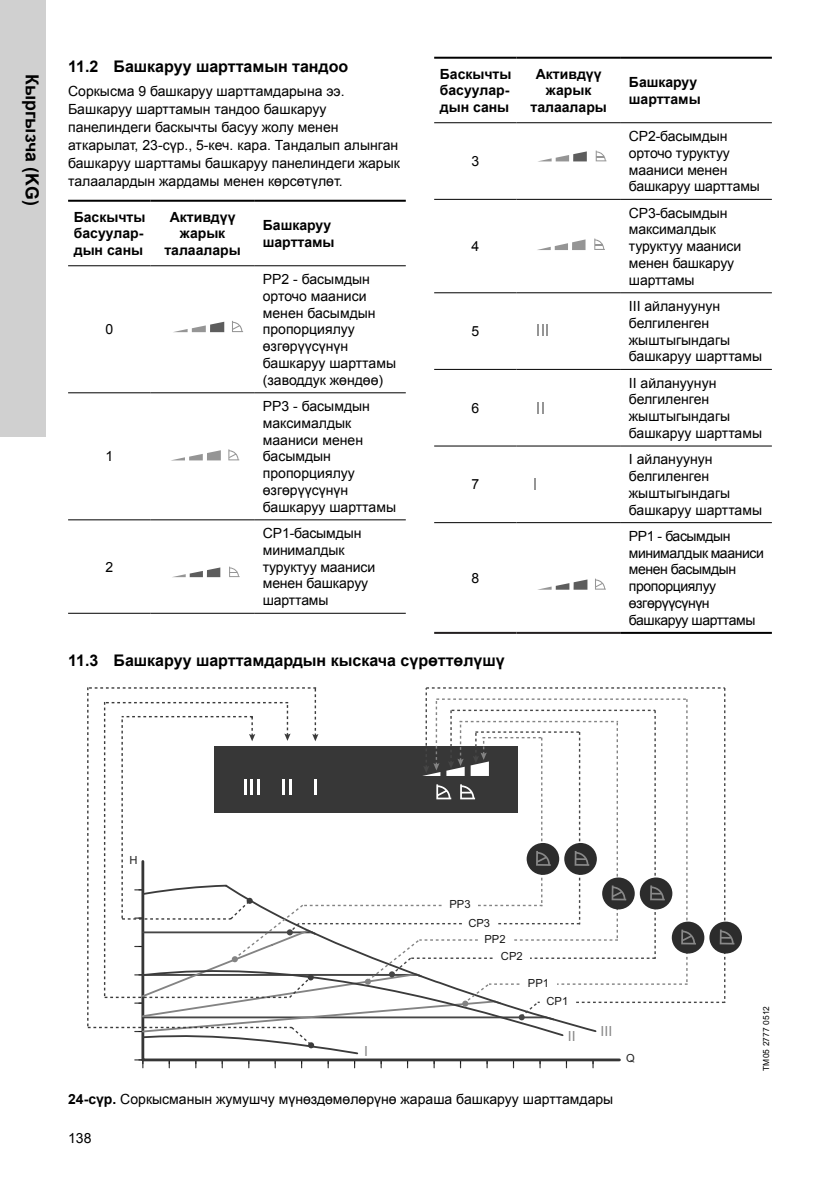
<style>
.page{position:relative;width:840px;height:1191px;background:#fff}
.page>*{position:absolute;margin:0;border:0;box-sizing:border-box;transform-origin:0 0}
.t1{font:700 18px "Arial";letter-spacing:.01em;color:#000}
.t2{font:700 16px "Arial";color:#000}
.t3{font:14px/16.8px "Arial";color:#000}
.t4{font:700 14px/16.8px "Arial";color:#000}
.t5{font:14px/16.8px "Arial";letter-spacing:-.03em;color:#000}
.t6{font:14px "Arial";color:#898989}
.t7{font:11.2px/19.2px "Arial";color:#191919}
.t8{font:11.2px "Arial";color:#232323}
.t9{font:8.4px "Arial";letter-spacing:.015em;color:#000}
.s1{font-weight:700}
</style>
<div class="page">
<div style="left:0;top:0;width:45px;height:437px;background:#d0d0d0"></div>
<hr style="left:68px;top:200px;width:82px;height:2px;background:#000">
<hr style="left:150px;top:200px;width:105px;height:2px;background:#000">
<hr style="left:255px;top:200px;width:150px;height:2px;background:#000">
<hr style="left:68px;top:265px;width:82px;height:1px;background:#000">
<hr style="left:150px;top:265px;width:105px;height:1px;background:#000">
<hr style="left:255px;top:265px;width:150px;height:1px;background:#000">
<hr style="left:68px;top:392px;width:82px;height:1px;background:#000">
<hr style="left:150px;top:392px;width:105px;height:1px;background:#000">
<hr style="left:255px;top:392px;width:150px;height:1px;background:#000">
<hr style="left:68px;top:519px;width:82px;height:1px;background:#000">
<hr style="left:150px;top:519px;width:105px;height:1px;background:#000">
<hr style="left:255px;top:519px;width:150px;height:1px;background:#000">
<hr style="left:68px;top:613px;width:82px;height:1px;background:#000">
<hr style="left:150px;top:613px;width:105px;height:1px;background:#000">
<hr style="left:255px;top:613px;width:150px;height:1px;background:#000">
<svg style="left:174px;top:322px;width:50px;height:10px"></svg>
<svg style="left:232px;top:321px;width:11px;height:11px"></svg>
<svg style="left:173px;top:450px;width:48px;height:10px"></svg>
<svg style="left:228px;top:449px;width:11px;height:11px"></svg>
<svg style="left:173px;top:567px;width:47px;height:10px"></svg>
<svg style="left:229px;top:566px;width:10px;height:11px"></svg>
<hr style="left:434px;top:57px;width:82px;height:2px;background:#000">
<hr style="left:516px;top:57px;width:104px;height:2px;background:#000">
<hr style="left:620px;top:57px;width:151px;height:2px;background:#000">
<hr style="left:434px;top:632px;width:82px;height:2px;background:#231f20">
<hr style="left:516px;top:632px;width:104px;height:2px;background:#231f20">
<hr style="left:434px;top:122px;width:82px;height:1px;background:#000">
<hr style="left:516px;top:122px;width:104px;height:1px;background:#000">
<hr style="left:620px;top:122px;width:151px;height:1px;background:#000">
<hr style="left:434px;top:199px;width:82px;height:1px;background:#000">
<hr style="left:516px;top:199px;width:104px;height:1px;background:#000">
<hr style="left:620px;top:199px;width:151px;height:1px;background:#000">
<hr style="left:434px;top:292px;width:82px;height:1px;background:#000">
<hr style="left:516px;top:292px;width:104px;height:1px;background:#000">
<hr style="left:620px;top:292px;width:151px;height:1px;background:#000">
<hr style="left:434px;top:369px;width:82px;height:1px;background:#000">
<hr style="left:516px;top:369px;width:104px;height:1px;background:#000">
<hr style="left:620px;top:369px;width:151px;height:1px;background:#000">
<hr style="left:434px;top:445px;width:82px;height:1px;background:#000">
<hr style="left:516px;top:445px;width:104px;height:1px;background:#000">
<hr style="left:620px;top:445px;width:151px;height:1px;background:#000">
<hr style="left:434px;top:522px;width:82px;height:1px;background:#000">
<hr style="left:516px;top:522px;width:104px;height:1px;background:#000">
<hr style="left:620px;top:522px;width:151px;height:1px;background:#000">
<hr style="left:620px;top:632px;width:151px;height:2px;background:#000">
<svg style="left:540px;top:151px;width:46px;height:10px"></svg>
<svg style="left:595px;top:151px;width:11px;height:10px"></svg>
<svg style="left:537px;top:239px;width:48px;height:11px"></svg>
<svg style="left:594px;top:238px;width:10px;height:12px"></svg>
<svg style="left:537px;top:324px;width:11px;height:11px"></svg>
<svg style="left:537px;top:402px;width:6px;height:12px"></svg>
<svg style="left:534px;top:479px;width:2px;height:11px"></svg>
<svg style="left:541px;top:579px;width:46px;height:10px"></svg>
<svg style="left:595px;top:578px;width:9px;height:11px"></svg>
<svg style="left:168px;top:1061px;width:2px;height:6px"></svg>
<svg style="left:221px;top:1061px;width:2px;height:6px"></svg>
<svg style="left:274px;top:1061px;width:2px;height:6px"></svg>
<svg style="left:459px;top:1061px;width:2px;height:6px"></svg>
<svg style="left:512px;top:1061px;width:2px;height:6px"></svg>
<svg style="left:565px;top:1061px;width:2px;height:6px"></svg>
<svg style="left:135px;top:1059px;width:8px;height:8px"></svg>
<hr style="left:143px;top:1058px;width:476px;height:3px;background:#363636">
<hr style="left:141px;top:861px;width:3px;height:199px;background:#363636">
<svg style="left:87px;top:687px;width:228px;height:361px"></svg>
<div style="left:709px;top:921px;width:32px;height:32px;background:#2c2c2c;border-radius:50%"></div>
<svg style="left:719px;top:929px;width:15px;height:15px"></svg>
<div style="left:671px;top:921px;width:33px;height:32px;background:#2c2c2c;border-radius:50%"></div>
<svg style="left:308px;top:1042px;width:6px;height:6px"></svg>
<svg style="left:88px;top:687px;width:607px;height:346px"></svg>
<p class="t1" style="left:44px;top:74px;width:134px;rotate:90deg">Кыргызча (KG)</p>
<p class="t2" style="left:68px;top:56px;width:281px">11.2 Башкаруу шарттамын тандоо</p>
<p class="t3" style="left:68px;top:82px;width:333px;line-height:18px">Соркысма 9 башкаруу шарттамдарына ээ.<br>Башкаруу шарттамын тандоо башкаруу панелиндеги баскычты басуу жолу менен аткарылат, 23-сүр., 5-кеч. кара. Тандалып алынган башкаруу шарттамы башкаруу панелиндеги жарык талаалардын жардамы менен көрсөтүлөт.</p>
<p class="t4" style="left:74px;top:209px;width:73px">Баскычты басуулар&shy;дын саны</p>
<p class="t4" style="left:164px;top:209px;width:78px;text-align:center">Активдүү жарык талаалары</p>
<p class="t4" style="left:263px;top:217px;width:73px">Башкаруу шарттамы</p>
<p class="t3" style="left:105px;top:321px;width:9px">0</p>
<p class="t3" style="left:105px;top:448px;width:9px">1</p>
<p class="t3" style="left:105px;top:558px;width:9px">2</p>
<p class="t3" style="left:263px;top:271px;width:135px">PP2 - басымдын орточо мааниси менен басымдын пропорциялуу өзгөрүүсүнүн башкаруу шарттамы (заводдук жөндөө)</p>
<p class="t3" style="left:263px;top:398px;width:135px">PP3 - басымдын максималдык мааниси менен басымдын пропорциялуу өзгөрүүсүнүн башкаруу шарттамы</p>
<p class="t3" style="left:263px;top:525px;width:114px">CP1-басымдын минималдык туруктуу мааниси менен башкаруу шарттамы</p>
<p class="t4" style="left:439px;top:66px;width:73px">Баскычты басуулар&shy;дын саны</p>
<p class="t4" style="left:530px;top:66px;width:78px;text-align:center">Активдүү жарык талаалары</p>
<p class="t4" style="left:628px;top:74px;width:73px">Башкаруу шарттамы</p>
<p class="t3" style="left:471px;top:153px;width:9px">3</p>
<p class="t3" style="left:471px;top:238px;width:9px">4</p>
<p class="t3" style="left:471px;top:323px;width:9px">5</p>
<p class="t3" style="left:471px;top:399px;width:9px">6</p>
<p class="t3" style="left:471px;top:476px;width:9px">7</p>
<p class="t3" style="left:471px;top:569px;width:9px">8</p>
<p class="t3" style="left:628px;top:128px;width:132px">CP2-басымдын орточо туруктуу мааниси менен башкаруу шарттамы</p>
<p class="t3" style="left:628px;top:204px;width:114px">CP3-басымдын максималдык туруктуу мааниси менен башкаруу шарттамы</p>
<p class="t3" style="left:628px;top:298px;width:135px">III айлануунун белгиленген жыштыгындагы башкаруу шарттамы</p>
<p class="t3" style="left:628px;top:374px;width:135px">II айлануунун белгиленген жыштыгындагы башкаруу шарттамы</p>
<p class="t3" style="left:628px;top:451px;width:135px">I айлануунун белгиленген жыштыгындагы башкаруу шарттамы</p>
<p class="t5" style="left:628px;top:527px;width:136px">PP1 - басымдын минималдык мааниси менен басымдын пропорциялуу өзгөрүүсүнүн башкаруу шарттамы</p>
<p class="t2" style="left:68px;top:650px;width:438px">11.3 Башкаруу шарттамдардын кыскача сүрөттөлүшү</p>
<p class="t8" style="left:129px;top:853px;width:10px">H</p>
<p class="t6" style="left:364px;top:1042px;width:5px">I</p>
<p class="t7" style="left:468px;top:894px;width:23px;text-indent:-19px">PP3<br>CP3</p>
<p class="t7" style="left:484px;top:929px;width:23px">PP2</p>
<p class="t7" style="left:500px;top:946px;width:23px">CP2</p>
<p class="t7" style="left:546px;top:973px;width:23px;text-indent:-19px">PP1<br>CP1</p>
<p class="t6" style="left:567px;top:1026px;width:9px">II</p>
<p class="t6" style="left:600px;top:1022px;width:13px">III</p>
<p class="t3" style="left:68px;top:1091px;width:546px"><span class="s1">24-сүр.</span> Соркысманын жумушчу мүнөздөмөлөрүнө жараша башкаруу шарттамдары</p>
<p class="t3" style="left:68px;top:1129px;width:25px">138</p>
<p class="t8" style="left:626px;top:1050px;width:10px">Q</p>
<p class="t9" style="left:760px;top:1071px;width:67px;rotate:-90deg">TM05 2777 0512</p>
</div>
